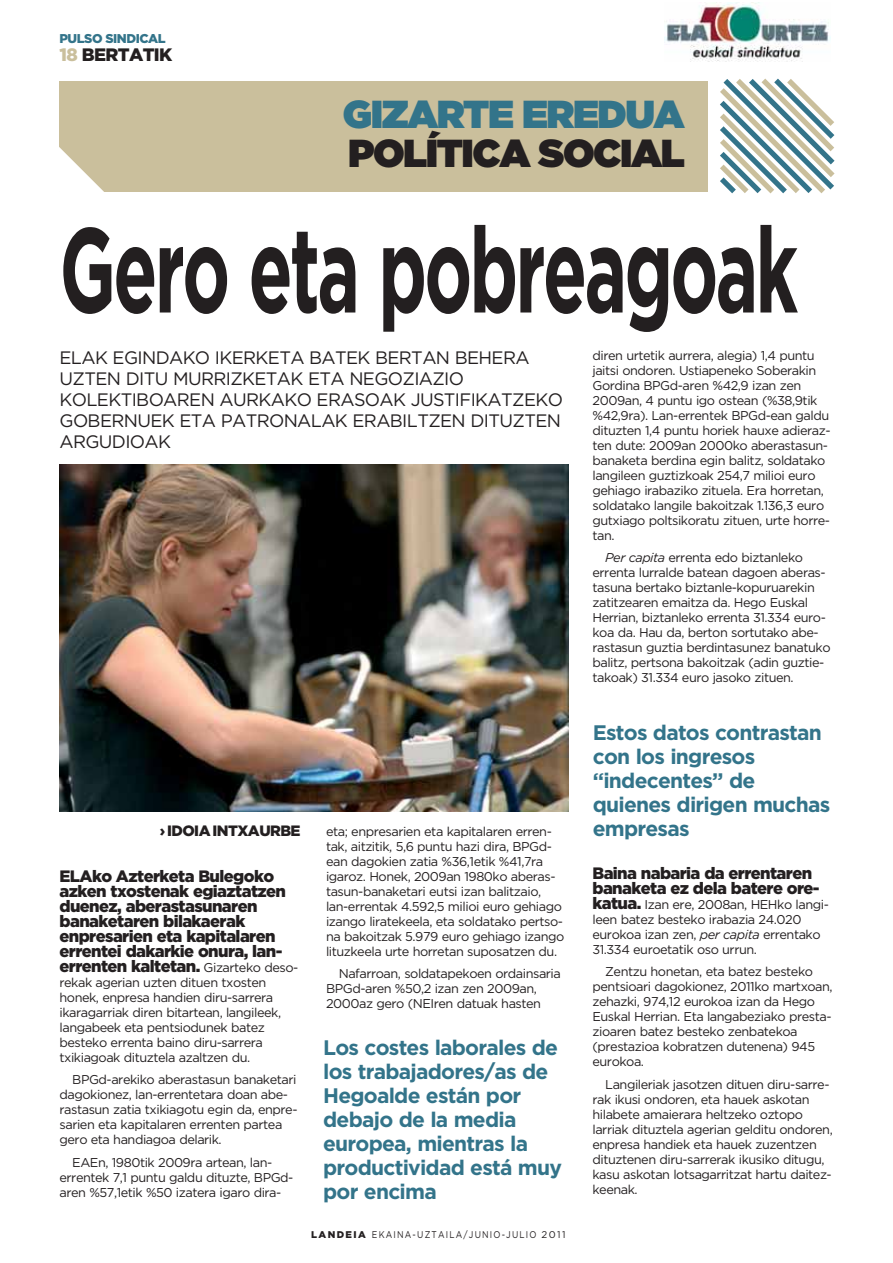
<style>
.page{position:relative;width:893px;height:1263px;background:#fff}
.page>*{position:absolute;margin:0;border:0;box-sizing:border-box;transform-origin:0 0}
.t1{font:700 120px "Gotham";letter-spacing:-.035em;color:#231f20;scale:.6 1}
.t2{font:39px "Gotham Ultra";letter-spacing:-.035em;color:#231f20}
.t3{font:39px "Gotham Ultra";letter-spacing:-.035em;color:#33748a}
.t4{font:700 21px/24px "Gotham";letter-spacing:-.035em;color:#33748a}
.t5{font:18px/21px "Gotham";letter-spacing:-.035em;color:#231f20}
.t6{font:900 18px "Gotham";letter-spacing:-.035em;color:#231f20}
.t7{font:900 16.5px/15px "Gotham";letter-spacing:-.035em;color:#231f20}
.t8{font:900 15px "Gotham";letter-spacing:-.035em;color:#231f20}
.t9{font:12.75px/15px "Gotham";letter-spacing:-.035em;color:#231f20}
.t10{font:900 12.75px "Gotham";letter-spacing:-.035em;color:#33748a}
.t11{font:9.75px "Gotham";letter-spacing:.145em;color:#231f20;scale:.85 1}
.s1{color:#cabf9c}
.s2{font-weight:400;font-size:12.75px}
.s3{font-weight:900}
.s4{font-family:"Gotham Book Italic OTF"}
.s5{font-weight:900;font-size:16.5px}
</style>
<div class="page">
<div style="left:59px;top:81px;width:648px;height:110px;background:#cabf9c"></div>
<svg style="left:59px;top:147px;width:46px;height:45px"></svg>
<svg style="left:720px;top:78px;width:115px;height:116px"></svg>
<img style="left:665px;top:2px;width:165px;height:60px">
<img style="left:60px;top:465px;width:508px;height:346px">
<p class="t10" style="left:60px;top:34px;width:108px">PULSO SINDICAL</p>
<h3 class="t6" style="left:60px;top:48px;width:114px"><span class="s1">18</span> BERTATIK</h3>
<h2 class="t3" style="left:343px;top:101px;width:344px">GIZARTE EREDUA</h2>
<h2 class="t2" style="left:348px;top:140px;width:338px">POLÍTICA SOCIAL</h2>
<h1 class="t1" style="left:60px;top:225px;width:1233px">Gero eta pobreagoak</h1>
<h3 class="t5" style="left:60px;top:349px;width:505px">ELAK EGINDAKO IKERKETA BATEK BERTAN BEHERA UZTEN DITU MURRIZKETAK ETA NEGOZIAZIO KOLEKTIBOAREN AURKAKO ERASOAK JUSTIFIKATZEKO GOBERNUEK ETA PATRONALAK ERABILTZEN DITUZTEN ARGUDIOAK</h3>
<p class="t8" style="left:160px;top:825px;width:142px">› IDOIA INTXAURBE</p>
<p class="t7" style="left:60px;top:869px;width:240px">ELAko Azterketa Bulegoko azken txostenak egiaztatzen duenez, aberastasunaren banaketaren bilakaerak enpresarien eta kapitalaren errentei dakarkie onura, lan&shy;errenten kaltetan. <span class="s2">Gizarteko deso-</span></p>
<p class="t9" style="left:60px;top:975px;width:223px">rekak agerian uzten dituen txosten honek, enpresa handien diru-sarrera ikaragarriak diren bitartean, langileek, langabeek eta pentsiodunek batez besteko errenta baino diru-sarrera txikiagoak dituztela azaltzen du.</p>
<p class="t9" style="left:60px;top:1073px;width:240px;text-indent:13px">BPGd-arekiko aberastasun banaketari dagokionez, lan-errentetara doan abe&shy;rastasun zatia txikiagotu egin da, enpre&shy;sarien eta kapitalaren errenten partea gero eta handiagoa delarik.</p>
<p class="t9" style="left:60px;top:1156px;width:235px;text-indent:13px">EAEn, 1980tik 2009ra artean, lan&shy;errentek 7,1 puntu galdu dituzte, BPGd&shy;aren %57,1etik %50 izatera igaro dira-</p>
<p class="t9" style="left:326px;top:824px;width:240px">eta; enpresarien eta kapitalaren erren&shy;tak, aitzitik, 5,6 puntu hazi dira, BPGd&shy;ean dagokien zatia %36,1etik %41,7ra igaroz. Honek, 2009an 1980ko aberas&shy;tasun-banaketari eutsi izan balitzaio, lan-errentak 4.592,5 milioi euro gehiago izango liratekeela, eta soldatako pertso&shy;na bakoitzak 5.979 euro gehiago izango lituzkeela urte horretan suposatzen du.</p>
<p class="t9" style="left:326px;top:967px;width:236px;text-indent:13px">Nafarroan, soldatapekoen ordainsaria<br>BPGd-aren %50,2 izan zen 2009an,<br>2000az gero (NEIren datuak hasten</p>
<h3 class="t4" style="left:323px;top:1037px;width:240px">Los costes laborales de los trabajadores/as de<br>Hegoalde están por debajo de la media europea, mientras la productividad está muy por encima</h3>
<p class="t11" style="left:311px;top:1231px;width:301px"><span class="s3">LANDEIA</span> EKAINA-UZTAILA/JUNIO-JULIO 2011</p>
<p class="t9" style="left:592px;top:349px;width:240px">diren urtetik aurrera, alegia) 1,4 puntu jaitsi ondoren. Ustiapeneko Soberakin Gordina BPGd-aren %42,9 izan zen 2009an, 4 puntu igo ostean (%38,9tik %42,9ra). Lan-errentek BPGd-ean galdu dituzten 1,4 puntu horiek hauxe adieraz&shy;ten dute: 2009an 2000ko aberastasun&shy;banaketa berdina egin balitz, soldatako langileen guztizkoak 254,7 milioi euro gehiago irabaziko zituela. Era horretan, soldatako langile bakoitzak 1.136,3 euro gutxiago poltsikoratu zituen, urte horre&shy;tan.</p>
<p class="t9" style="left:592px;top:551px;width:240px;text-indent:13px"><span class="s4">Per capita</span> errenta edo biztanleko errenta lurralde batean dagoen aberas&shy;tasuna bertako biztanle-kopuruarekin zatitzearen emaitza da. Hego Euskal Herrian, biztanleko errenta 31.334 euro&shy;koa da. Hau da, berton sortutako abe&shy;rastasun guztia berdintasunez banatuko balitz, pertsona bakoitzak (adin guztie&shy;takoak) 31.334 euro jasoko zituen.</p>
<h3 class="t4" style="left:593px;top:722px;width:239px">Estos datos contrastan con los ingresos “indecentes” de quienes dirigen muchas empresas</h3>
<p class="t7" style="left:592px;top:866px;width:229px">Baina nabaria da errentaren banaketa ez dela batere ore-</p>
<p class="t9" style="left:592px;top:897px;width:238px"><span class="s5">katua.</span> Izan ere, 2008an, HEHko langi&shy;leen batez besteko irabazia 24.020 eurokoa izan zen, <span class="s4">per capita</span> errentako 31.334 euroetatik oso urrun.</p>
<p class="t9" style="left:592px;top:965px;width:242px;text-indent:13px">Zentzu honetan, eta batez besteko pentsioari dagokionez, 2011ko martxoan, zehazki, 974,12 eurokoa izan da Hego Euskal Herrian. Eta langabeziako presta&shy;zioaren batez besteko zenbatekoa (prestazioa kobratzen dutenena) 945 eurokoa.</p>
<p class="t9" style="left:592px;top:1078px;width:242px;text-indent:13px">Langileriak jasotzen dituen diru-sarre&shy;rak ikusi ondoren, eta hauek askotan hilabete amaierara heltzeko oztopo larriak dituztela agerian gelditu ondoren, enpresa handiek eta hauek zuzentzen dituztenen diru-sarrerak ikusiko ditugu, kasu askotan lotsagarritzat hartu daitez&shy;keenak.</p>
</div>
